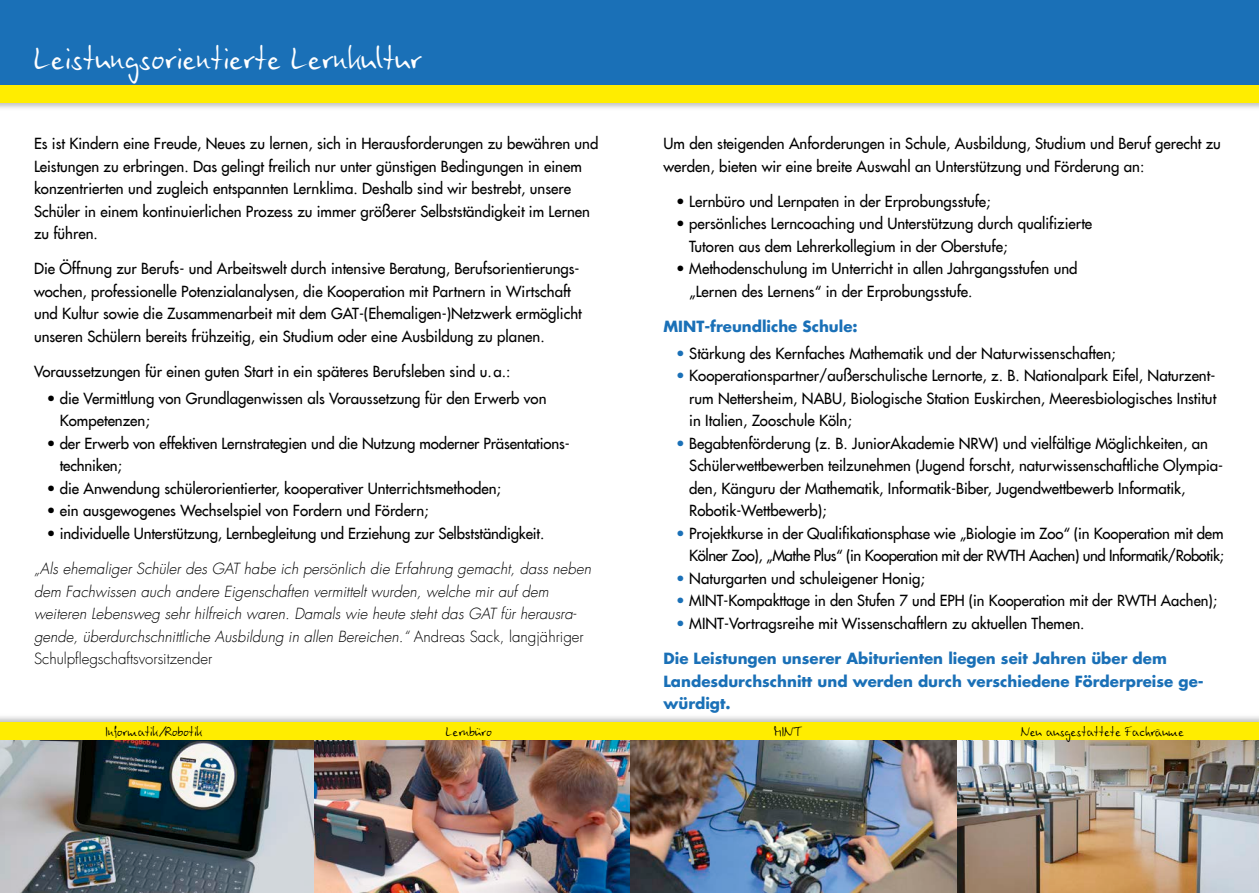
<style>
.page{position:relative;width:1259px;height:893px;background:#fff}
.page>*{position:absolute;margin:0;border:0;box-sizing:border-box;transform-origin:0 0}
.t1{font:36px "Ego LT";color:#fff}
.t2{font:15px/22.5px "Futura LT";color:#000}
.t3{font:italic 300 15px/22.5px "Futura LT";color:#000}
.t4{font:700 15px/22.5px "Futura LT";color:#1a70b7}
.t5{font:15px "Ego LT";color:#000}
.s1{font-style:normal}
.s2{color:#1a70b7}
</style>
<div class="page">
<img style="left:0;top:741px;width:629px;height:152px">
<img style="left:629px;top:741px;width:328px;height:152px">
<img style="left:957px;top:741px;width:302px;height:152px">
<div style="left:0;top:0;width:1259px;height:85px;background:#1a70b7"></div>
<img style="left:0;top:102px;width:1259px;height:6px">
<div style="left:0;top:85px;width:1259px;height:17px;background:#ffed00"></div>
<img style="left:0;top:716px;width:1259px;height:25px">
<div style="left:0;top:723px;width:1259px;height:17px;background:#ffed00"></div>
<h1 class="t1" style="left:34px;top:35px;width:390px">Leistungsorientierte Lernkultur</h1>
<p class="t2" style="left:34px;top:132px;width:566px">Es ist Kindern eine Freude, Neues zu lernen, sich in Herausforderungen zu bewähren und Leistungen zu erbringen. Das gelingt freilich nur unter günstigen Bedingungen in einem konzentrierten und zugleich entspannten Lernklima. Deshalb sind wir bestrebt, unsere Schüler in einem kontinuier lichen Prozess zu immer größerer Selbstständigkeit im Lernen zu führen.</p>
<p class="t2" style="left:34px;top:257px;width:549px">Die Öffnung zur Berufs- und Arbeitswelt durch intensive Beratung, Berufsorientierungs&shy;wochen, professionelle Potenzialanalysen, die Kooperation mit Partnern in Wirtschaft und Kultur sowie die Zusammenarbeit mit dem GAT-(Ehemaligen-)Netzwerk ermöglicht unseren Schülern bereits frühzeitig, ein Studium oder eine Ausbildung zu planen.</p>
<p class="t2" style="left:34px;top:360px;width:478px">Voraussetzungen für einen guten Start in ein späteres Berufsleben sind u. a.:</p>
<p class="t2" style="left:60px;top:387px;width:488px;text-indent:-13px">• die Vermittlung von Grundlagenwissen als Voraussetzung für den Erwerb von<br>Kompetenzen;</p>
<p class="t2" style="left:60px;top:432px;width:511px;text-indent:-13px">• der Erwerb von effektiven Lernstrategien und die Nutzung moderner Präsentations&shy;techniken;</p>
<p class="t2" style="left:47px;top:477px;width:456px">• die Anwendung schülerorientierter, kooperativer Unterrichtsmethoden;</p>
<p class="t2" style="left:47px;top:499px;width:383px">• ein ausgewogenes Wechselspiel von Fordern und Fördern;</p>
<p class="t2" style="left:47px;top:522px;width:499px">• individuelle Unterstützung, Lernbegleitung und Erziehung zur Selbstständigkeit.</p>
<p class="t3" style="left:34px;top:558px;width:558px">„Als ehemaliger Schüler des GAT habe ich persönlich die Erfahrung gemacht, dass neben dem Fachwissen auch andere Eigenschaften vermittelt wurden, welche mir auf dem weiteren Lebensweg sehr hilfreich waren. Damals wie heute steht das GAT für herausra&shy;gende, überdurchschnittliche Ausbildung in allen Bereichen.“ <span class="s1">Andreas Sack, langjähriger Schulpflegschafts vorsitzender</span></p>
<p class="t2" style="left:663px;top:132px;width:559px">Um den steigenden Anforderungen in Schule, Ausbildung, Studium und Beruf gerecht zu werden, bieten wir eine breite Auswahl an Unterstützung und Förderung an:</p>
<p class="t2" style="left:676px;top:190px;width:316px">• Lernbüro und Lernpaten in der Erprobungsstufe;</p>
<p class="t2" style="left:689px;top:212px;width:404px;text-indent:-13px">• persönliches Lerncoaching und Unterstützung durch qualifizierte<br>Tutoren aus dem Lehrerkollegium in der Oberstufe;</p>
<p class="t2" style="left:689px;top:257px;width:390px;text-indent:-13px">• Methodenschulung im Unterricht in allen Jahrgangsstufen und „Lernen des Lernens“ in der Erprobungsstufe.</p>
<p class="t4" style="left:663px;top:315px;width:196px">MINT-freundliche Schule:</p>
<p class="t2" style="left:676px;top:342px;width:441px"><span class="s2">•</span> Stärkung des Kernfaches Mathematik und der Naturwissenschaften;</p>
<p class="t2" style="left:689px;top:364px;width:528px;text-align:justify;text-indent:-13px"><span class="s2">•</span> Kooperationspartner/außerschulische Lernorte, z. B. Nationalpark Eifel, Naturzent&shy;rum Nettersheim, NABU, Biologische Station Euskirchen, Meeres biologisches Institut in Italien, Zooschule Köln;</p>
<p class="t2" style="left:689px;top:432px;width:535px;text-indent:-13px"><span class="s2">•</span> Begabtenförderung (z. B. JuniorAkademie NRW) und vielfältige Möglichkeiten, an Schülerwettbewerben teilzunehmen (Jugend forscht, naturwissenschaftliche Olympia&shy;den, Känguru der Mathematik, Informatik-Biber, Jugendwettbewerb Informatik, Robotik-Wettbewerb);</p>
<p class="t2" style="left:676px;top:522px;width:549px;text-align:right"><span class="s2">•</span> Projektkurse in der Qualifikationsphase wie „Biologie im Zoo“ (in Kooperation mit dem<br>Kölner Zoo), „Mathe Plus“ (in Kooperation mit der RWTH Aachen) und Informatik/Robotik;</p>
<p class="t2" style="left:676px;top:567px;width:250px"><span class="s2">•</span> Naturgarten und schuleigener Honig;</p>
<p class="t2" style="left:676px;top:589px;width:542px"><span class="s2">•</span> MINT-Kompakttage in den Stufen 7 und EPH (in Kooperation mit der RWTH Aachen);</p>
<p class="t2" style="left:676px;top:612px;width:410px"><span class="s2">•</span> MINT-Vortragsreihe mit Wissenschaftlern zu aktuellen Themen.</p>
<p class="t4" style="left:663px;top:647px;width:541px">Die Leistungen unserer Abiturienten liegen seit Jahren über dem<br>Landes durchschnitt und werden durch verschiedene Förderpreise ge&shy;würdigt.</p>
<p class="t5" style="left:106px;top:722px;width:98px">Informatik/Robotik</p>
<p class="t5" style="left:446px;top:722px;width:48px">Lernbüro</p>
<p class="t5" style="left:774px;top:722px;width:30px">MINT</p>
<p class="t5" style="left:1021px;top:722px;width:165px">Neu ausgestattete Fachräume</p>
</div>
